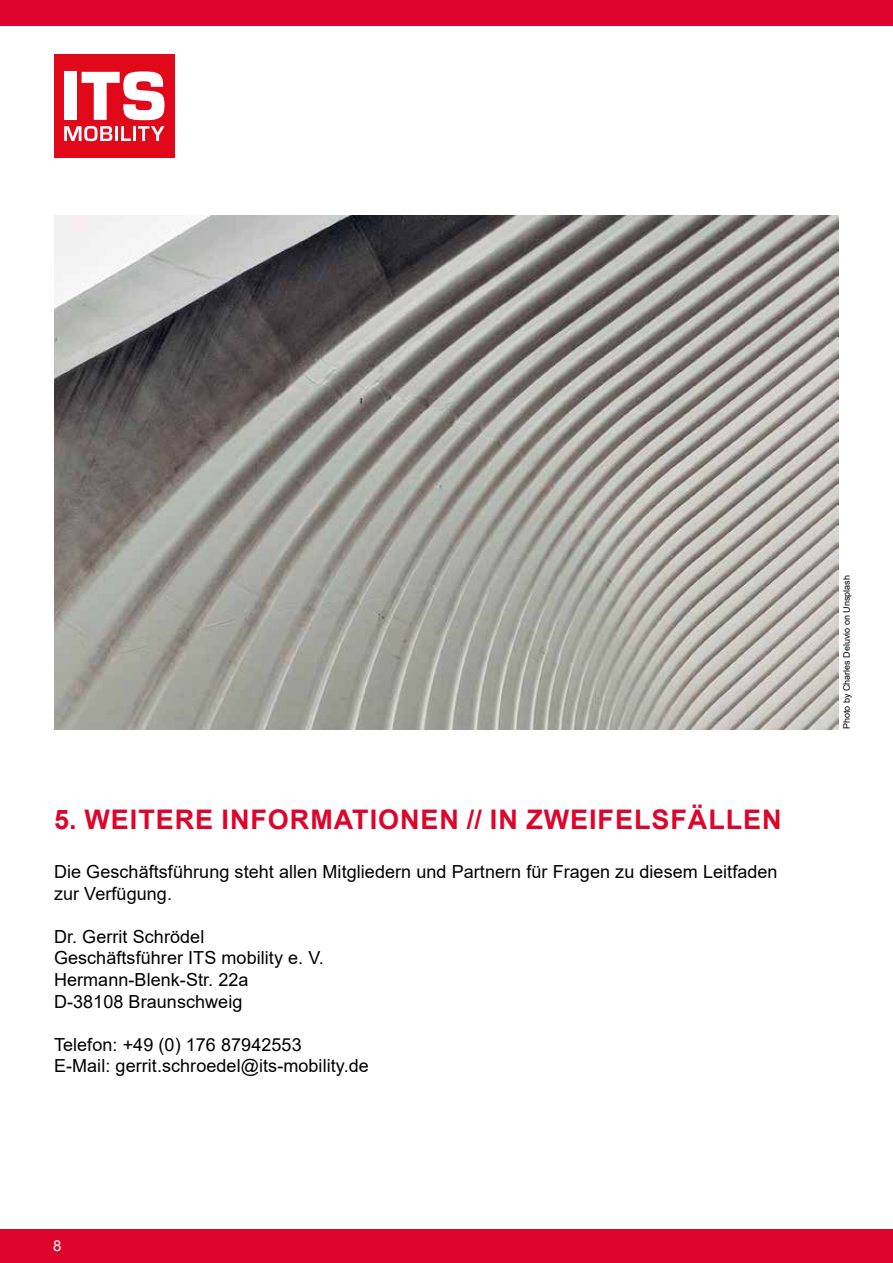
<style>
.page{position:relative;width:893px;height:1263px;background:#fff}
.page>*{position:absolute;margin:0;border:0;box-sizing:border-box;transform-origin:0 0}
.t1{font:700 27px "Arial";letter-spacing:.035em;color:#dd052b}
.t2{font:18px/21.6px "Arial";letter-spacing:.005em;color:#000}
.t3{font:15px "Arial";color:#fff}
.t4{font:9px "Arial";color:#000}
</style>
<div class="page">
<div style="left:54px;top:54px;width:121px;height:104px;background:#e1081a"></div>
<div style="left:64px;top:72px;width:13px;height:48px;background:#fff"></div>
<svg style="left:82px;top:71px;width:82px;height:49px"></svg>
<svg style="left:64px;top:126px;width:48px;height:15px"></svg>
<hr style="left:115px;top:126px;width:3px;height:15px;background:#fff">
<svg style="left:121px;top:126px;width:10px;height:15px"></svg>
<hr style="left:133px;top:126px;width:3px;height:15px;background:#fff">
<svg style="left:138px;top:126px;width:27px;height:15px"></svg>
<div style="left:0;top:0;width:893px;height:26px;background:#dd052b"></div>
<div style="left:0;top:1229px;width:893px;height:34px;background:#dd052b"></div>
<img style="left:54px;top:216px;width:785px;height:513px">
<h1 class="t1" style="left:54px;top:800px;width:729px">5. WEITERE INFORMATIONEN // IN ZWEIFELSFÄLLEN</h1>
<p class="t2" style="left:54px;top:861px;width:725px">Die Geschäftsführung steht allen Mitgliedern und Partnern für Fragen zu diesem Leitfaden zur Verfügung.</p>
<p class="t2" style="left:54px;top:926px;width:271px">Dr. Gerrit Schrödel<br>Geschäftsführer ITS mobility e. V.<br>Hermann-Blenk-Str. 22a<br>D-38108 Braunschweig</p>
<p class="t2" style="left:54px;top:1034px;width:316px">Telefon: +49 (0) 176 87942553<br>E-Mail: gerrit.schroedel@its-mobility.de</p>
<p class="t4" style="left:840px;top:729px;width:156px;rotate:-90deg">Photo by Charles Deluvio on Unsplash</p>
<p class="t3" style="left:53px;top:1235px;width:10px">8</p>
</div>
